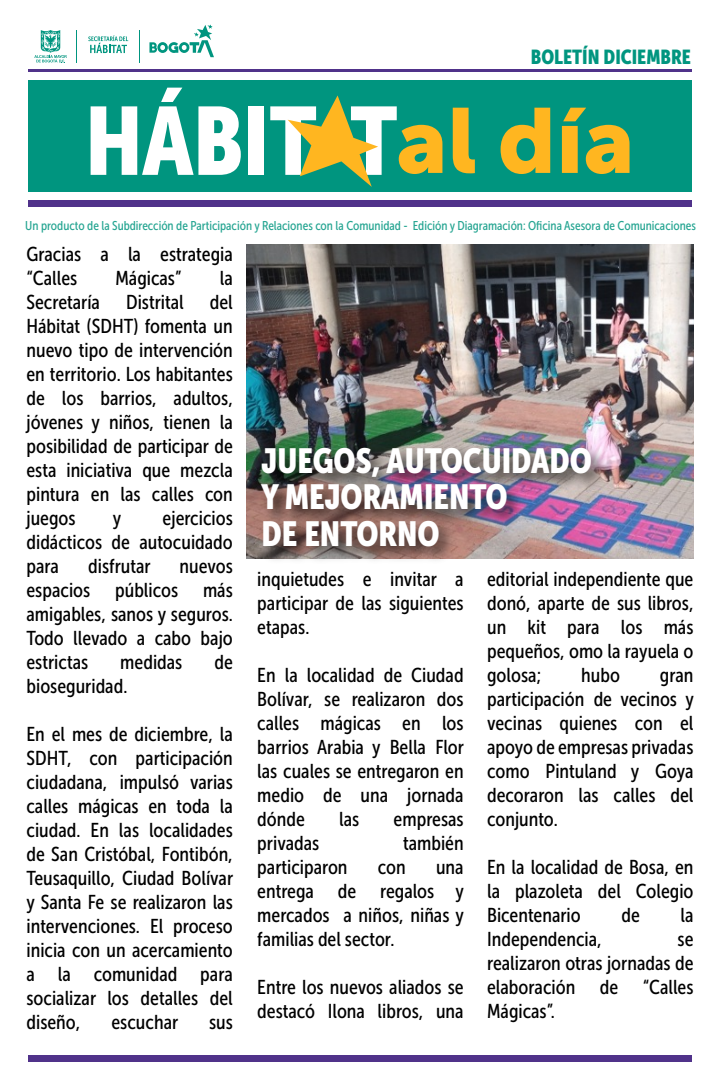
<style>
.page{position:relative;width:720px;height:1080px;background:#fff}
.page>*{position:absolute;margin:0;border:0;box-sizing:border-box;transform-origin:0 0}
.t1{font:95.8px "Museo Sans Condensed 900";color:#fff}
.t2{font:34.7px/36.6px "Museo Sans Condensed 900";color:#fff}
.t3{font:20.1px "Museo Sans Condensed 900";color:#00957f}
.t4{font:20px/24px "Museo Sans Condensed 500";color:#000;text-align:justify}
.t5{font:12.7px "Museo Sans Condensed 500";color:#26a592}
.s1{font-family:"Museo Sans 900";font-size:91.3px;color:#ffb620}
</style>
<div class="page">
<div style="left:28px;top:80px;width:664px;height:111px;background:#00957f"></div>
<hr style="left:28px;top:69px;width:664px;height:2px;background:#50328a">
<div style="left:28px;top:200px;width:664px;height:7px;background:#50328a"></div>
<img style="left:247px;top:244px;width:447px;height:315px">
<svg style="left:34px;top:30px;width:33px;height:33px"></svg>
<svg style="left:149px;top:24px;width:65px;height:33px"></svg>
<hr style="left:139px;top:30px;width:1px;height:33px;background:#00957f">
<hr style="left:76px;top:30px;width:1px;height:33px;background:#00957f">
<svg style="left:88px;top:35px;width:40px;height:18px"></svg>
<div style="left:28px;top:1055px;width:664px;height:7px;background:#50328a"></div>
<svg style="left:288px;top:95px;width:90px;height:92px"></svg>
<img style="left:253px;top:435px;width:361px;height:125px">
<p class="t3" style="left:531px;top:45px;width:161px">BOLETÍN DICIEMBRE</p>
<h1 class="t1" style="left:85px;top:87px;width:551px">HÁBIT T<span class="s1">al día</span></h1>
<p class="t5" style="left:25px;top:219px;width:672px">Un producto de la Subdirección de Participación y Relaciones con la Comunidad - Edición y Diagramación: Oficina Asesora de Comunicaciones</p>
<p class="t4" style="left:26px;top:242px;width:208px">Gracias a la estrategia “Calles</p>
<p class="t4" style="left:116px;top:266px;width:68px">Mágicas”</p>
<p class="t4" style="left:220px;top:266px;width:15px">la</p>
<p class="t4" style="left:26px;top:290px;width:75px">Secretaría</p>
<p class="t4" style="left:126px;top:290px;width:59px">Distrital</p>
<p class="t4" style="left:26px;top:290px;width:208px;text-indent:183px">del Hábitat (SDHT) fomenta un nuevo tipo de intervención en territorio. Los habitantes de los barrios, adultos, jóvenes y niños, tienen la posibilidad de participar de esta iniciativa que mezcla pintura en las calles con juegos</p>
<p class="t4" style="left:26px;top:506px;width:208px;text-indent:136px">ejercicios didácticos de autocuidado para</p>
<p class="t4" style="left:113px;top:506px;width:10px">y</p>
<p class="t4" style="left:88px;top:554px;width:64px">disfrutar</p>
<p class="t4" style="left:26px;top:554px;width:208px;text-indent:153px">nuevos espacios públicos más amigables, sanos y seguros.<br>Todo llevado a cabo bajo estrictas</p>
<p class="t4" style="left:120px;top:650px;width:64px">medidas</p>
<p class="t4" style="left:214px;top:650px;width:20px">de</p>
<p class="t4" style="left:26px;top:674px;width:102px">bioseguridad.</p>
<p class="t4" style="left:26px;top:722px;width:208px">En el mes de diciembre, la SDHT, con participación ciudadana, impulsó varias calles mágicas en toda la ciudad. En las localidades de San Cristóbal, Fontibón, Teusaquillo, Ciudad Bolívar y Santa Fe se realizaron las intervenciones. El proceso inicia con un acercamiento a la comunidad para socializar los detalles del diseño,</p>
<p class="t4" style="left:112px;top:1010px;width:68px">escuchar</p>
<p class="t4" style="left:209px;top:1010px;width:25px">sus</p>
<h2 class="t2" style="left:262px;top:442px;width:332px">JUEGOS, AUTOCUIDADO<br>Y MEJORAMIENTO<br>DE ENTORNO</h2>
<p class="t4" style="left:257px;top:567px;width:208px">inquietudes e invitar a participar de las siguientes etapas.</p>
<p class="t4" style="left:257px;top:663px;width:208px">En la localidad de Ciudad Bolívar, se realizaron dos calles mágicas en los barrios Arabia y Bella Flor las cuales se entregaron en medio de una jornada dónde</p>
<p class="t4" style="left:339px;top:807px;width:22px">las</p>
<p class="t4" style="left:394px;top:807px;width:72px">empresas</p>
<p class="t4" style="left:257px;top:831px;width:63px">privadas</p>
<p class="t4" style="left:403px;top:831px;width:62px">también</p>
<p class="t4" style="left:257px;top:855px;width:92px">participaron</p>
<p class="t4" style="left:378px;top:855px;width:29px">con</p>
<p class="t4" style="left:257px;top:855px;width:208px;text-indent:179px">una entrega de regalos y mercados a niños, niñas y familias del sector.</p>
<p class="t4" style="left:257px;top:975px;width:208px">Entre los nuevos aliados se destacó Ilona libros, una</p>
<p class="t4" style="left:487px;top:567px;width:208px">editorial independiente que donó, aparte de sus libros, un kit para los más pequeños, omo la rayuela o golosa;</p>
<p class="t4" style="left:581px;top:663px;width:40px">hubo</p>
<p class="t4" style="left:487px;top:663px;width:208px;text-indent:173px">gran participación de vecinos y vecinas quienes con el apoyo de empresas privadas como Pintuland y Goya decoraron las calles del conjunto.</p>
<p class="t4" style="left:487px;top:855px;width:208px">En la localidad de Bosa, en la plazoleta del Colegio Bicentenario</p>
<p class="t4" style="left:621px;top:903px;width:20px">de</p>
<p class="t4" style="left:680px;top:903px;width:14px">la</p>
<p class="t4" style="left:487px;top:927px;width:116px">Independencia,</p>
<p class="t4" style="left:487px;top:927px;width:208px;text-indent:190px">se realizaron otras jornadas de elaboración de “Calles Mágicas”.</p>
</div>
